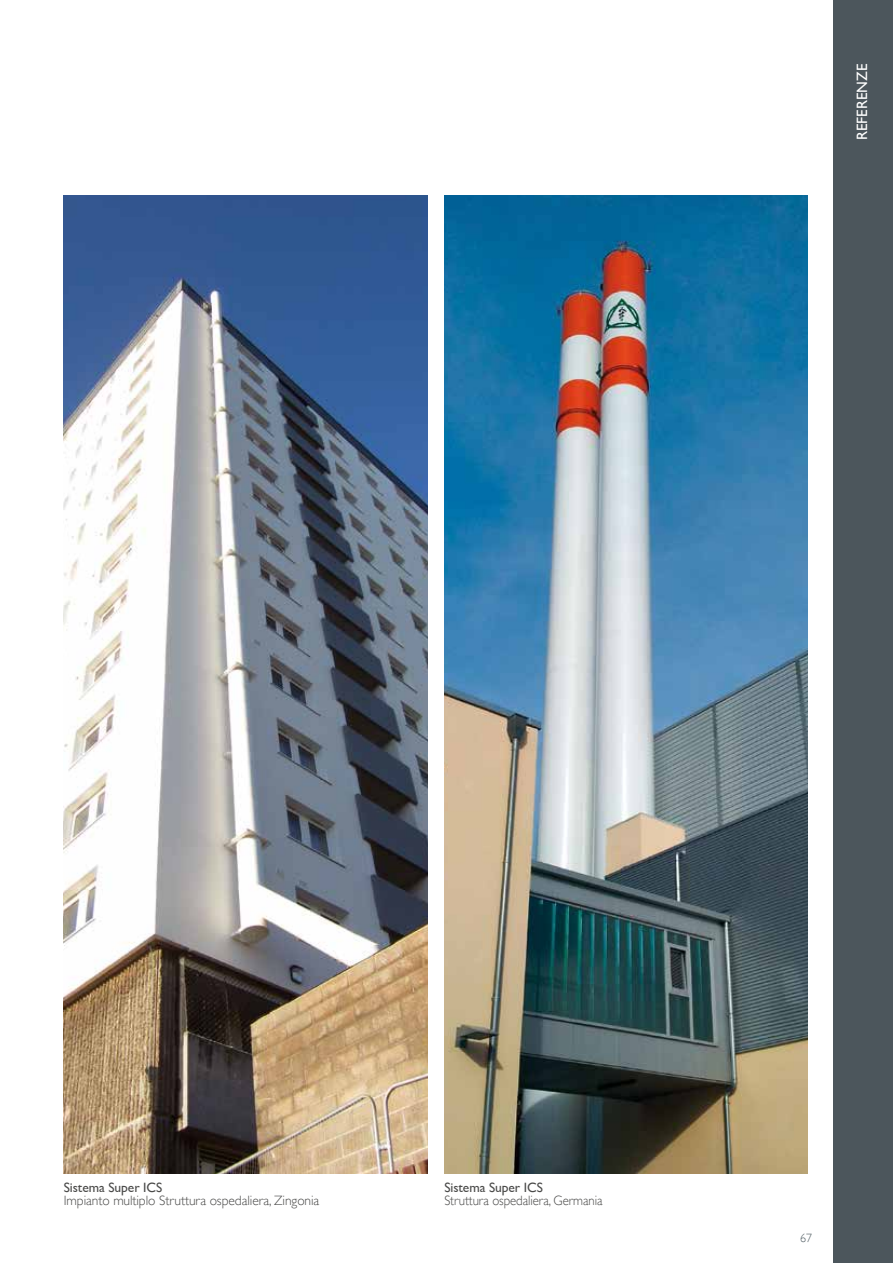
<style>
.page{position:relative;width:893px;height:1263px;background:#fff}
.page>*{position:absolute;margin:0;border:0;box-sizing:border-box;transform-origin:0 0}
.t1{font:15px "Gill Sans Alt One WGL";color:#fff}
.t2{font:13.5px "Gill Sans Alt One WGL Light";letter-spacing:-.005em;color:#4a4a49}
.t3{font:13.5px "Gill Sans Alt One WGL";letter-spacing:-.005em;color:#4a4a49}
.t4{font:13.5px "Gill Sans Alt One WGL Light";letter-spacing:-.005em;color:#4a4a49;scale:.95 1}
.t5{font:12px "Gill Sans Alt One WGL Light";color:#4e5b61}
</style>
<div class="page">
<div style="left:833px;top:0;width:60px;height:1263px;background:#4c565c"></div>
<img style="left:64px;top:196px;width:363px;height:978px">
<img style="left:444px;top:196px;width:364px;height:978px">
<p class="t1" style="left:852px;top:140px;width:78px;rotate:-90deg">REFERENZE</p>
<p class="t3" style="left:64px;top:1178px;width:100px">Sistema Super ICS</p>
<p class="t2" style="left:64px;top:1191px;width:257px">Impianto multiplo Struttura ospedaliera, Zingonia</p>
<p class="t3" style="left:444px;top:1178px;width:100px">Sistema Super ICS</p>
<p class="t4" style="left:444px;top:1191px;width:168px">Struttura ospedaliera, Germania</p>
<p class="t5" style="left:800px;top:1229px;width:13px">67</p>
</div>
